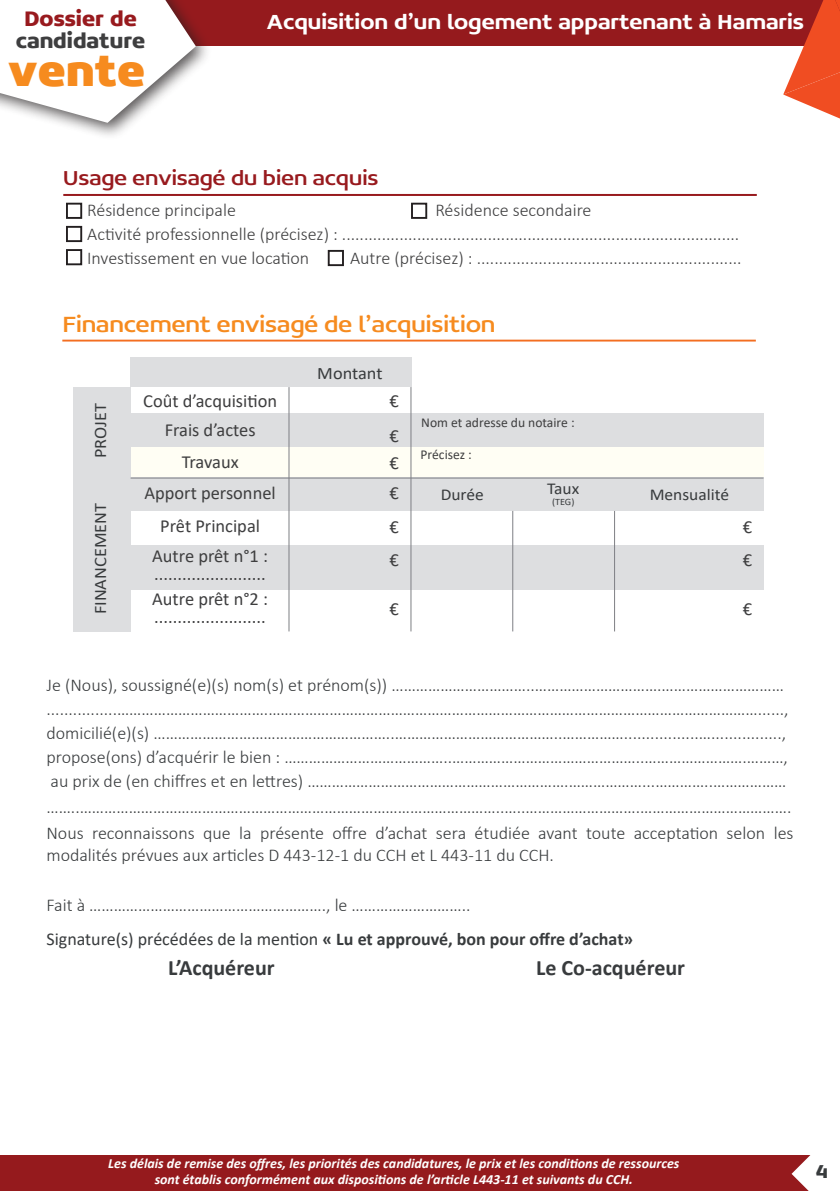
<style>
.page{position:relative;width:840px;height:1191px;background:#fff}
.page>*{position:absolute;margin:0;border:0;box-sizing:border-box;transform-origin:0 0}
.t1{font:800 46.4px "Concord";color:#f68b1f}
.t2{font:24px "Concord";color:#f68b1f;scale:1.05 1}
.t3{font:700 22.4px "Concord";color:#3e3e3f}
.t4{font:700 22.4px "Concord";color:#981a1e}
.t5{font:500 22px "Concord";color:#fff;scale:1.05 1}
.t6{font:22px "Concord";color:#981a1e;scale:1.05 1}
.t7{font:700 22px "Calibri";color:#383b3d}
.t8{font:700 20px "Concord";color:#383b3d}
.t9{font:18.4px/18.4px "Calibri";color:#3e3e3f}
.t10{font:300 18px/24px "Calibri";color:#383b3d}
.t11{font:300 18px/24px "Calibri";color:#3e3e3f}
.t12{font:17.4px "Calibri";color:#383b3d;scale:1.05 1}
.t13{font:16.6px "Calibri";color:#383b3d;scale:1.05 1}
.t14{font:italic 700 14px/16px "Calibri";color:#fff;text-align:center}
.t15{font:13.6px "Calibri";color:#3e3e3f}
.t16{font:9.6px "Calibri";color:#383b3d;scale:1.05 1}
.s1{font-weight:400}
.s2{font-weight:700}
</style>
<div class="page">
<div style="left:0;top:0;width:839px;height:45px;background:#951a1d"></div>
<hr style="left:63px;top:194px;width:693px;height:2px;background:#981a1e">
<div style="left:0;top:1156px;width:839px;height:35px;background:#951a1d"></div>
<svg style="left:782px;top:0;width:57px;height:118px"></svg>
<svg style="left:791px;top:1155px;width:48px;height:36px"></svg>
<div style="left:0;top:0;width:213px;height:140px;background:#231f20;opacity:.75"></div>
<svg style="left:0;top:0;width:196px;height:123px"></svg>
<div style="left:66px;top:203px;width:16px;height:16px;border:2px solid #231f20"></div>
<div style="left:66px;top:226px;width:16px;height:16px;border:2px solid #231f20"></div>
<div style="left:66px;top:249px;width:16px;height:16px;border:2px solid #231f20"></div>
<div style="left:327px;top:250px;width:17px;height:16px;border:2px solid #231f20"></div>
<div style="left:411px;top:203px;width:16px;height:16px;border:2px solid #231f20"></div>
<hr style="left:62px;top:340px;width:693px;height:1px;background:#f36e21">
<div style="left:130px;top:357px;width:159px;height:30px;background:#dddee0"></div>
<div style="left:130px;top:447px;width:633px;height:30px;background:#fffef4"></div>
<div style="left:130px;top:413px;width:633px;height:34px;background:#dddee0"></div>
<div style="left:130px;top:477px;width:633px;height:34px;background:#dddee0"></div>
<div style="left:130px;top:544px;width:633px;height:45px;background:#dddee0"></div>
<div style="left:289px;top:357px;width:122px;height:30px;background:#dddee0"></div>
<div style="left:73px;top:387px;width:57px;height:90px;background:#dddee0"></div>
<div style="left:73px;top:477px;width:57px;height:154px;background:#dddee0"></div>
<hr style="left:288px;top:387px;width:1px;height:244px;background:#7e7f84">
<hr style="left:130px;top:477px;width:633px;height:1px;background:#7e7f84">
<hr style="left:512px;top:511px;width:1px;height:120px;background:#7e7f84">
<hr style="left:613px;top:511px;width:1px;height:120px;background:#7e7f84">
<hr style="left:410px;top:387px;width:1px;height:244px;background:#7e7f84">
<p class="t4" style="left:24px;top:4px;width:114px">Dossier de</p>
<p class="t3" style="left:16px;top:27px;width:131px">candidature</p>
<h1 class="t1" style="left:8px;top:41px;width:138px">vente</h1>
<p class="t5" style="left:267px;top:8px;width:513px">Acquisition d’un logement appartenant à Hamaris</p>
<p class="t6" style="left:63px;top:165px;width:301px">Usage envisagé du bien acquis</p>
<p class="t11" style="left:87px;top:198px;width:653px;text-indent:348px">Résidence secondaire<br>Activité professionnelle (précisez) : ..........................................................................................<br>Investissement en vue location</p>
<p class="t11" style="left:87px;top:198px;width:150px">Résidence principale</p>
<p class="t11" style="left:350px;top:246px;width:393px">Autre (précisez) : ............................................................</p>
<h2 class="t2" style="left:62px;top:310px;width:413px">Financement envisagé de l’acquisition</h2>
<p class="t12" style="left:88px;top:458px;width:54px;rotate:-90deg">PROJET</p>
<p class="t12" style="left:88px;top:614px;width:108px;rotate:-90deg">FINANCEMENT</p>
<p class="t12" style="left:317px;top:361px;width:64px">Montant</p>
<p class="t9" style="left:143px;top:391px;width:135px">Coût d’acquisition</p>
<p class="t9" style="left:389px;top:391px;width:11px">€</p>
<p class="t9" style="left:165px;top:420px;width:92px">Frais d’actes</p>
<p class="t9" style="left:181px;top:452px;width:58px">Travaux</p>
<p class="t9" style="left:144px;top:483px;width:133px">Apport personnel</p>
<p class="t9" style="left:389px;top:426px;width:11px">€</p>
<p class="t9" style="left:389px;top:453px;width:11px">€</p>
<p class="t9" style="left:389px;top:483px;width:11px">€</p>
<p class="t15" style="left:421px;top:413px;width:155px">Nom et adresse du notaire :</p>
<p class="t15" style="left:420px;top:445px;width:53px">Précisez :</p>
<p class="t13" style="left:547px;top:476px;width:32px">Taux</p>
<p class="t16" style="left:551px;top:495px;width:23px">(TEG)</p>
<p class="t13" style="left:440px;top:483px;width:42px">Durée</p>
<p class="t13" style="left:649px;top:483px;width:77px">Mensualité</p>
<p class="t9" style="left:160px;top:516px;width:101px">Prêt Principal</p>
<p class="t9" style="left:152px;top:546px;width:117px">Autre prêt n°1 : ........................</p>
<p class="t9" style="left:152px;top:589px;width:117px">Autre prêt n°2 : ........................</p>
<p class="t9" style="left:389px;top:517px;width:11px">€</p>
<p class="t9" style="left:742px;top:517px;width:11px">€</p>
<p class="t9" style="left:389px;top:550px;width:11px">€</p>
<p class="t9" style="left:742px;top:550px;width:11px">€</p>
<p class="t9" style="left:389px;top:599px;width:11px">€</p>
<p class="t9" style="left:742px;top:599px;width:11px">€</p>
<p class="t10" style="left:46px;top:673px;width:743px">Je (Nous), soussigné(e)(s) nom(s) et prénom(s)) ……………………………..………………………….………………………… ................……………………………….…………………………………………………………………………………………………………......, domicilié(e)(s) …………………………………………………..…………………………………..…………….................…................, propose(ons) d’acquérir le bien : …………………………………..………………………………………..…………………….………, au prix de (en chiffres et en lettres) ……………………………………………………….………………...…………..………………</p>
<p class="t10" style="left:46px;top:794px;width:748px;line-height:26px">……..…………………………………………………………………………………………..…..……………………….……………………………….<br>Nous reconnaissons que la présente offre d’achat sera étudiée avant toute acceptation selon les</p>
<p class="t10" style="left:46px;top:842px;width:509px">modalités prévues aux articles D 443-12-1 du CCH et L 443-11 du CCH.</p>
<p class="t10" style="left:46px;top:887px;width:588px;line-height:34px">Fait à …………………………………………………., le ………………………..<br><span class="s1">Signature(s) précédées de la mention</span> <span class="s2">« Lu et approuvé, bon pour offre d’achat»</span></p>
<p class="t7" style="left:168px;top:952px;width:108px">L’Acquéreur</p>
<p class="t7" style="left:536px;top:952px;width:150px">Le Co-acquéreur</p>
<p class="t14" style="left:108px;top:1154px;width:572px">Les délais de remise des offres, les priorités des candidatures, le prix et les conditions de ressources sont établis conformément aux dispositions de l’article L443-11 et suivants du CCH.</p>
<p class="t8" style="left:815px;top:1159px;width:14px">4</p>
</div>
